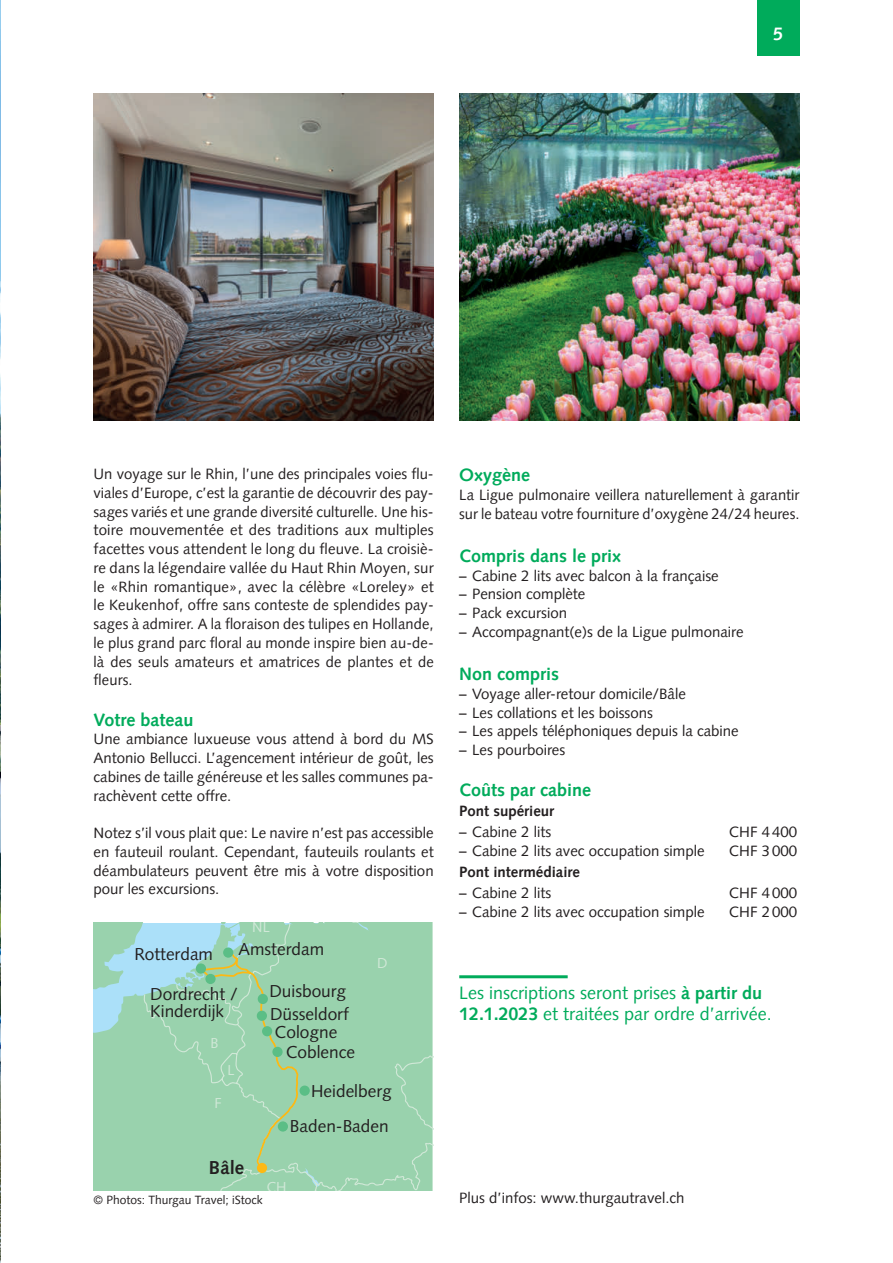
<style>
.page{position:relative;width:893px;height:1263px;background:#fff}
.page>*{position:absolute;margin:0;border:0;box-sizing:border-box;transform-origin:0 0}
.t1{font:700 18.75px "Syntax LT Pro";color:#231f20}
.Anmeldungen{font:18px/21.6px "Syntax LT Pro";color:#00ab5b}
._04_Untertitel{font:700 18px "Syntax LT Pro";color:#00ab5b}
._05_Grundtext{font:700 18px "Syntax LT Pro";color:#00ab5b}
.t2{font:700 18px "Syntax LT Pro";color:#fff}
.t3{font:17.25px/17.2px "Syntax LT Pro";color:#231f20}
._05_Grundtext-2{font:15px/18.8px "Syntax LT Pro";color:#231f20;text-align:justify}
._04_Untertitel-2{font:15px/18.8px "Syntax LT Pro";color:#231f20}
._06_Grundtext_Aufzae{font:700 15px "Syntax LT Pro";color:#231f20}
.t4{font:14.4px "Syntax LT Pro";color:#d0e8d7}
._05_Grundtext-3{font:12px "Syntax LT Pro";color:#231f20}
.s1{font-weight:700}
</style>
<div class="page">
<div style="left:757px;top:0;width:42px;height:55px;background:#00ab5b"></div>
<img style="left:0;top:1px;width:1px;height:1261px">
<svg style="left:94px;top:923px;width:48px;height:268px;background:#9cd4bb"></svg>
<svg style="left:142px;top:923px;width:292px;height:268px;background:#9bd3b3"></svg>
<svg style="left:181px;top:945px;width:118px;height:224px;background:#9cd2ad"></svg>
<div style="left:257px;top:1163px;width:10px;height:10px;background:#fcb914;border-radius:50%"></div>
<div style="left:258px;top:994px;width:10px;height:10px;background:#5bbe86;border-radius:50%"></div>
<div style="left:300px;top:1085px;width:10px;height:11px;background:#5bbe86;border-radius:50%"></div>
<div style="left:278px;top:1121px;width:10px;height:10px;background:#5bbe86;border-radius:50%"></div>
<div style="left:272px;top:1047px;width:11px;height:10px;background:#5bbe86;border-radius:50%"></div>
<div style="left:257px;top:1011px;width:10px;height:10px;background:#5bbe86;border-radius:50%"></div>
<div style="left:223px;top:947px;width:10px;height:11px;background:#5bbe86;border-radius:50%"></div>
<div style="left:196px;top:963px;width:10px;height:11px;background:#5bbe86;border-radius:50%"></div>
<div style="left:205px;top:974px;width:11px;height:10px;background:#5bbe86;border-radius:50%"></div>
<div style="left:262px;top:1026px;width:10px;height:10px;background:#5bbe86;border-radius:50%"></div>
<img style="left:94px;top:94px;width:340px;height:327px">
<img style="left:459px;top:94px;width:340px;height:327px">
<hr style="left:459px;top:975px;width:109px;height:3px;background:#00ab5b">
<p class="t2" style="left:773px;top:23px;width:12px">5</p>
<p class="_05_Grundtext-2" style="left:94px;top:464px;width:342px">Un voyage sur le Rhin, l’une des principales voies flu&shy;viales d’Europe, c’est la garantie de découvrir des pay&shy;sages variés et une grande diversité culturelle. Une his&shy;toire mouvementée et des traditions aux multiples facettes vous attendent le long du fleuve. La croisiè&shy;re dans la légendaire vallée du Haut Rhin Moyen, sur le «Rhin romantique», avec la célèbre «Loreley» et le Keukenhof, offre sans conteste de splendides pay&shy;sages à admirer. A la floraison des tulipes en Hollande, le plus grand parc floral au monde inspire bien au-de&shy;là des seuls amateurs et amatrices de plantes et de fleurs.</p>
<p class="_04_Untertitel" style="left:94px;top:709px;width:102px">Votre bateau</p>
<p class="_05_Grundtext-2" style="left:94px;top:730px;width:342px">Une ambiance luxueuse vous attend à bord du MS Antonio Bellucci. L’agencement intérieur de goût, les cabines de taille généreuse et les salles communes pa&shy;rachèvent cette offre.</p>
<p class="_05_Grundtext-2" style="left:94px;top:824px;width:342px">Notez s’il vous plait que: Le navire n’est pas accessible en fauteuil roulant. Cependant, fauteuils roulants et déambulateurs peuvent être mis à votre disposition pour les excursions.</p>
<p class="t4" style="left:252px;top:919px;width:19px">NL</p>
<p class="t3" style="left:134px;top:945px;width:80px">Rotterdam</p>
<p class="t3" style="left:239px;top:940px;width:87px">Amsterdam</p>
<p class="t3" style="left:150px;top:985px;width:89px">Dordrecht /<br>Kinderdijk</p>
<p class="t3" style="left:269px;top:982px;width:78px">Duisbourg</p>
<p class="t3" style="left:270px;top:1006px;width:80px">Düsseldorf</p>
<p class="t4" style="left:210px;top:1034px;width:10px">B</p>
<p class="t4" style="left:227px;top:1062px;width:9px">L</p>
<p class="t3" style="left:275px;top:1023px;width:64px">Cologne</p>
<p class="t3" style="left:286px;top:1043px;width:71px">Coblence</p>
<p class="t4" style="left:377px;top:955px;width:12px">D</p>
<p class="t4" style="left:215px;top:1095px;width:9px">F</p>
<p class="t1" style="left:209px;top:1156px;width:37px">Bâle</p>
<p class="t3" style="left:311px;top:1083px;width:82px">Heidelberg</p>
<p class="t3" style="left:290px;top:1117px;width:100px">Baden-Baden</p>
<p class="_04_Untertitel" style="left:459px;top:464px;width:72px">Oxygène</p>
<p class="_04_Untertitel-2" style="left:459px;top:485px;width:342px">La Ligue pulmonaire veillera naturellement à garantir sur le bateau votre fourniture d’oxygène 24/24 heures.</p>
<p class="_04_Untertitel" style="left:459px;top:545px;width:163px">Compris dans le prix</p>
<p class="_05_Grundtext-2" style="left:459px;top:566px;width:261px">– Cabine 2 lits avec balcon à la française</p>
<p class="_05_Grundtext-2" style="left:459px;top:585px;width:128px">– Pension complète</p>
<p class="_05_Grundtext-2" style="left:459px;top:604px;width:109px">– Pack excursion</p>
<p class="_05_Grundtext-2" style="left:459px;top:622px;width:286px">– Accompagnant(e)s de la Ligue pulmonaire</p>
<p class="_05_Grundtext" style="left:459px;top:663px;width:101px">Non compris</p>
<p class="_05_Grundtext-2" style="left:459px;top:684px;width:228px">– Voyage aller-retour domicile/Bâle</p>
<p class="_05_Grundtext-2" style="left:459px;top:703px;width:195px">– Les collations et les boissons</p>
<p class="_05_Grundtext-2" style="left:459px;top:722px;width:281px">– Les appels téléphoniques depuis la cabine</p>
<p class="_05_Grundtext-2" style="left:459px;top:741px;width:107px">– Les pourboires</p>
<p class="_04_Untertitel" style="left:459px;top:779px;width:134px">Coûts par cabine</p>
<p class="_06_Grundtext_Aufzae" style="left:459px;top:802px;width:97px">Pont supérieur</p>
<p class="_05_Grundtext-2" style="left:459px;top:823px;width:93px">– Cabine 2 lits</p>
<p class="_05_Grundtext-2" style="left:729px;top:823px;width:69px">CHF 4400</p>
<p class="_05_Grundtext-2" style="left:459px;top:841px;width:247px">– Cabine 2 lits avec occupation simple</p>
<p class="_05_Grundtext-2" style="left:729px;top:841px;width:69px">CHF 3000</p>
<p class="_06_Grundtext_Aufzae" style="left:459px;top:863px;width:122px">Pont intermédiaire</p>
<p class="_05_Grundtext-2" style="left:459px;top:883px;width:93px">– Cabine 2 lits</p>
<p class="_05_Grundtext-2" style="left:729px;top:883px;width:69px">CHF 4000</p>
<p class="_05_Grundtext-2" style="left:459px;top:902px;width:247px">– Cabine 2 lits avec occupation simple</p>
<p class="_05_Grundtext-2" style="left:729px;top:902px;width:69px">CHF 2000</p>
<p class="Anmeldungen" style="left:459px;top:982px;width:314px">Les inscriptions seront prises <span class="s1">à partir du<br>12.1.2023</span> et traitées par ordre d’arrivée.</p>
<p class="t4" style="left:267px;top:1178px;width:22px">CH</p>
<p class="_05_Grundtext-3" style="left:94px;top:1193px;width:171px">© Photos: Thurgau Travel; iStock</p>
<p class="_05_Grundtext-2" style="left:459px;top:1189px;width:227px">Plus d’infos: www.thurgautravel.ch</p>
</div>
